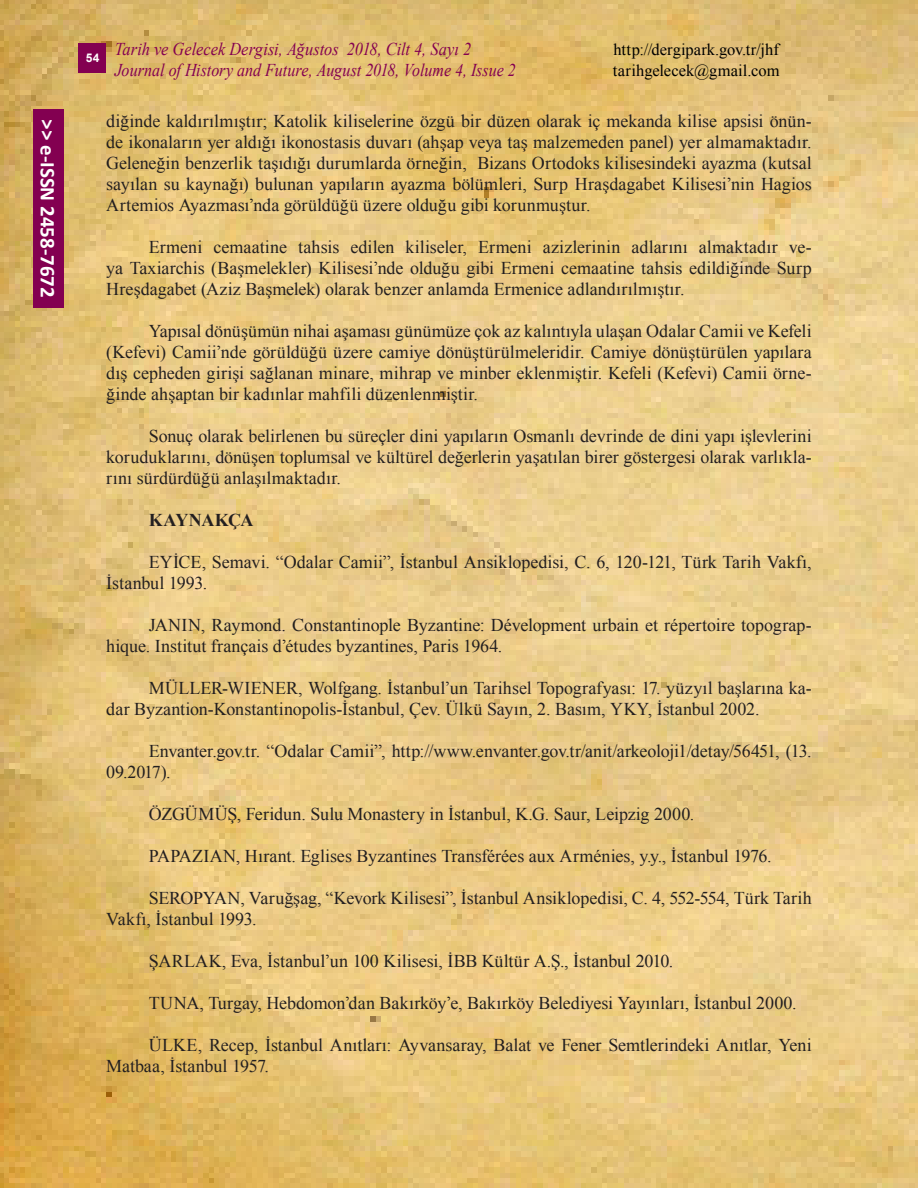
<style>
.page{position:relative;width:918px;height:1188px;background:#fff}
.page>*{position:absolute;margin:0;border:0;box-sizing:border-box;transform-origin:0 0}
.t1{font:700 21px "Calibri";color:#fff}
.ANA_METİN_STİLİ_TEK{font:18px/21px "Times New Roman";color:#231f20}
.t2{font:italic 18px/21px "Times New Roman";letter-spacing:-.005em;color:#830051;scale:.91 1}
.ANA_METİN_STİLİ_TEK-2{font:700 18px "Times New Roman";letter-spacing:-.02em;color:#231f20}
.t3{font:16.5px/21px "Times New Roman";letter-spacing:.005em;color:#000}
.t4{font:700 12px "Arial";color:#fff}
</style>
<div class="page">
<img style="left:0;top:0;width:918px;height:1188px">
<div style="left:33px;top:109px;width:31px;height:199px;background:#830051"></div>
<div style="left:78px;top:43px;width:28px;height:29px;background:#830051"></div>
<p class="t1" style="left:61px;top:119px;width:180px;rotate:90deg">&gt;&gt; e-ISSN 2458-7672</p>
<p class="t4" style="left:86px;top:50px;width:15px">54</p>
<p class="t2" style="left:115px;top:38px;width:442px">Tarih ve Gelecek Dergisi, Ağustos 2018, Cilt 4, Sayı 2<br>Journal of History and Future, August 2018, Volume 4, Issue 2</p>
<p class="t3" style="left:613px;top:39px;width:168px">http://dergipark.gov.tr/jhf tarihgelecek@gmail.com</p>
<p class="ANA_METİN_STİLİ_TEK" style="left:106px;top:110px;width:707px;text-align:justify">diğinde kaldırılmıştır; Katolik kiliselerine özgü bir düzen olarak iç mekanda kilise apsisi önün&shy;de ikonaların yer aldığı ikonostasis duvarı (ahşap veya taş malzemeden panel) yer almamaktadır.<br>Geleneğin benzerlik taşıdığı durumlarda örneğin, Bizans Ortodoks kilisesindeki ayazma (kutsal sayılan su kaynağı) bulunan yapıların ayazma bölümleri, Surp Hraşdagabet Kilisesi’nin Hagios Artemios Ayazması’nda görüldüğü üzere olduğu gibi korunmuştur.</p>
<p class="ANA_METİN_STİLİ_TEK" style="left:106px;top:236px;width:707px;text-align:justify;text-indent:43px">Ermeni cemaatine tahsis edilen kiliseler, Ermeni azizlerinin adlarını almaktadır ve&shy;ya Taxiarchis (Başmelekler) Kilisesi’nde olduğu gibi Ermeni cemaatine tahsis edildiğinde Surp Hreşdagabet (Aziz Başmelek) olarak benzer anlamda Ermenice adlandırılmıştır.</p>
<p class="ANA_METİN_STİLİ_TEK" style="left:106px;top:320px;width:707px;text-align:justify;text-indent:43px">Yapısal dönüşümün nihai aşaması günümüze çok az kalıntıyla ulaşan Odalar Camii ve Kefeli (Kefevi) Camii’nde görüldüğü üzere camiye dönüştürülmeleridir. Camiye dönüştürülen yapılara dış cepheden girişi sağlanan minare, mihrap ve minber eklenmiştir. Kefeli (Kefevi) Camii örne&shy;ğinde ahşaptan bir kadınlar mahfili düzenlenmiştir.</p>
<p class="ANA_METİN_STİLİ_TEK" style="left:106px;top:425px;width:707px;text-align:justify;text-indent:43px">Sonuç olarak belirlenen bu süreçler dini yapıların Osmanlı devrinde de dini yapı işlevlerini koruduklarını, dönüşen toplumsal ve kültürel değerlerin yaşatılan birer göstergesi olarak varlıkla&shy;rını sürdürdüğü anlaşılmaktadır.</p>
<p class="ANA_METİN_STİLİ_TEK-2" style="left:149px;top:508px;width:106px">KAYNAKÇA</p>
<p class="ANA_METİN_STİLİ_TEK" style="left:106px;top:551px;width:707px;text-indent:43px">EYİCE, Semavi. “Odalar Camii”, İstanbul Ansiklopedisi, C. 6, 120-121, Türk Tarih Vakfı,<br>İstanbul 1993.</p>
<p class="ANA_METİN_STİLİ_TEK" style="left:106px;top:614px;width:707px;text-indent:43px">JANIN, Raymond. Constantinople Byzantine: Dévelopment urbain et répertoire topograp&shy;hique. Institut français d’études byzantines, Paris 1964.</p>
<p class="ANA_METİN_STİLİ_TEK" style="left:106px;top:677px;width:707px;text-indent:43px">MÜLLER-WIENER, Wolfgang. İstanbul’un Tarihsel Topografyası: 17. yüzyıl başlarına ka&shy;dar Byzantion-Konstantinopolis-İstanbul, Çev. Ülkü Sayın, 2. Basım, YKY, İstanbul 2002.</p>
<p class="ANA_METİN_STİLİ_TEK" style="left:106px;top:740px;width:707px;text-indent:43px">Envanter.gov.tr. “Odalar Camii”, http://www.envanter.gov.tr/anit/arkeoloji1/detay/56451, (13.<br>09.2017).</p>
<p class="ANA_METİN_STİLİ_TEK" style="left:149px;top:803px;width:547px">ÖZGÜMÜŞ, Feridun. Sulu Monastery in İstanbul, K.G. Saur, Leipzig 2000.</p>
<p class="ANA_METİN_STİLİ_TEK" style="left:149px;top:845px;width:624px">PAPAZIAN, Hırant. Eglises Byzantines Transférées aux Arménies, y.y., İstanbul 1976.</p>
<p class="ANA_METİN_STİLİ_TEK" style="left:106px;top:887px;width:707px;text-indent:43px">SEROPYAN, Varuğşag, “Kevork Kilisesi”, İstanbul Ansiklopedisi, C. 4, 552-554, Türk Tarih<br>Vakfı, İstanbul 1993.</p>
<p class="ANA_METİN_STİLİ_TEK" style="left:149px;top:950px;width:526px">ŞARLAK, Eva, İstanbul’un 100 Kilisesi, İBB Kültür A.Ş., İstanbul 2010.</p>
<p class="ANA_METİN_STİLİ_TEK" style="left:149px;top:992px;width:649px">TUNA, Turgay, Hebdomon’dan Bakırköy’e, Bakırköy Belediyesi Yayınları, İstanbul 2000.</p>
<p class="ANA_METİN_STİLİ_TEK" style="left:106px;top:1034px;width:707px;text-indent:43px">ÜLKE, Recep, İstanbul Anıtları: Ayvansaray, Balat ve Fener Semtlerindeki Anıtlar, Yeni<br>Matbaa, İstanbul 1957.</p>
</div>
